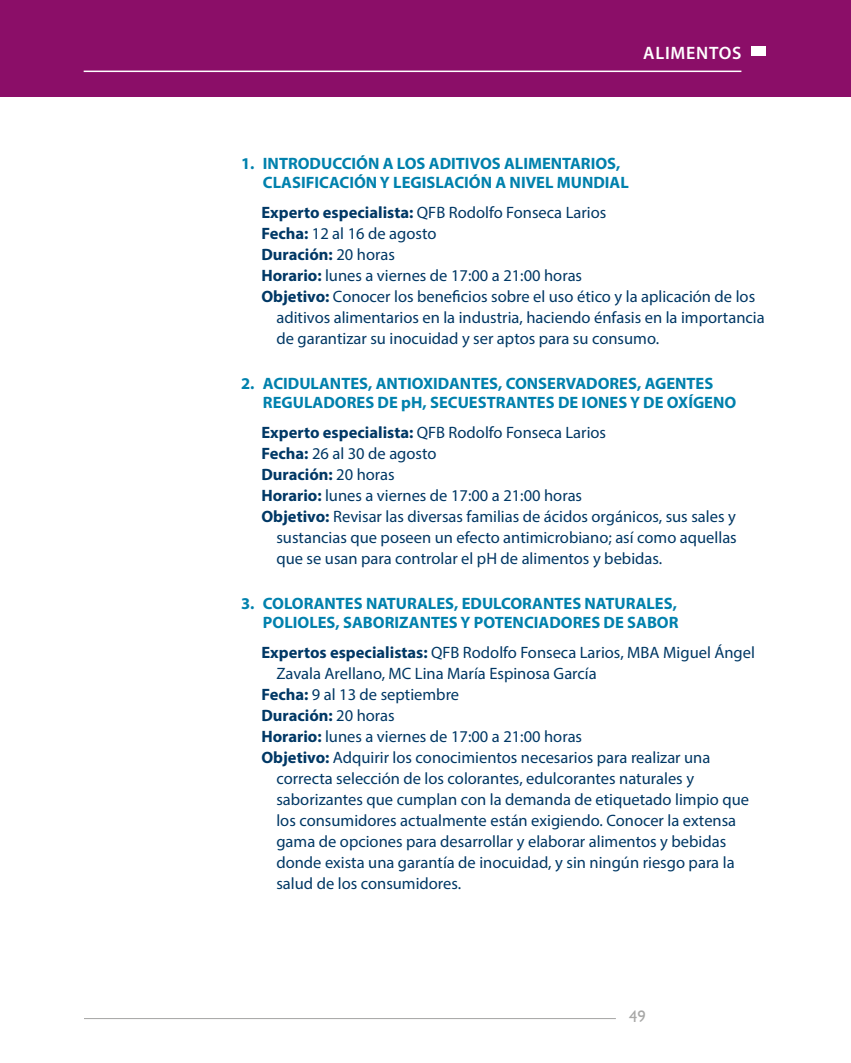
<style>
.page{position:relative;width:851px;height:1063px;background:#fff}
.page>*{position:absolute;margin:0;border:0;box-sizing:border-box;transform-origin:0 0}
.t1{font:600 18px "Myriad Pro";letter-spacing:.04em;color:#fff}
.t2{font:16.5px "Myriad Pro";color:#003865}
.t3{font:700 16.5px/19.5px "Myriad Pro";color:#0081ad}
.t4{font:700 16.5px "Myriad Pro";color:#003865}
.t5{font:16.5px "Humanist 521 BT";color:#a8a8a7}
.s1{font-weight:700}
.s2{font-weight:400}
</style>
<div class="page">
<div style="left:0;top:0;width:850px;height:97px;background:#8b0e68"></div>
<hr style="left:84px;top:1018px;width:531px;height:1px;background:#a8a8a7">
<div style="left:751px;top:46px;width:14px;height:10px;background:#fff"></div>
<hr style="left:84px;top:71px;width:657px;height:1px;background:#fff">
<p class="t1" style="left:643px;top:42px;width:100px">ALIMENTOS</p>
<p class="t3" style="left:263px;top:153px;width:367px;text-indent:-22px">1. INTRODUCCIÓN A LOS ADITIVOS ALIMENTARIOS,<br>CLASIFICACIÓN Y LEGISLACIÓN A NIVEL MUNDIAL</p>
<p class="t2" style="left:261px;top:202px;width:346px"><span class="s1">Experto especialista:</span> QFB Rodolfo Fonseca Larios</p>
<p class="t2" style="left:261px;top:223px;width:176px"><span class="s1">Fecha:</span> 12 al 16 de agosto</p>
<p class="t4" style="left:261px;top:243px;width:135px">Duración: <span class="s2">20 horas</span></p>
<p class="t2" style="left:261px;top:265px;width:322px"><span class="s1">Horario:</span> lunes a viernes de 17:00 a 21:00 horas</p>
<p class="t2" style="left:261px;top:286px;width:495px"><span class="s1">Objetivo:</span> Conocer los beneficios sobre el uso ético y la aplicación de los</p>
<p class="t2" style="left:276px;top:307px;width:489px">aditivos alimentarios en la industria, haciendo énfasis en la importancia</p>
<p class="t2" style="left:276px;top:328px;width:384px">de garantizar su inocuidad y ser aptos para su consumo.</p>
<p class="t3" style="left:263px;top:373px;width:475px;text-indent:-22px">2. ACIDULANTES, ANTIOXIDANTES, CONSERVADORES, AGENTES<br>REGULADORES DE pH, SECUESTRANTES DE IONES Y DE OXÍGENO</p>
<p class="t2" style="left:261px;top:422px;width:346px"><span class="s1">Experto especialista:</span> QFB Rodolfo Fonseca Larios</p>
<p class="t2" style="left:261px;top:443px;width:177px"><span class="s1">Fecha:</span> 26 al 30 de agosto</p>
<p class="t4" style="left:261px;top:463px;width:135px">Duración: <span class="s2">20 horas</span></p>
<p class="t2" style="left:261px;top:485px;width:322px"><span class="s1">Horario:</span> lunes a viernes de 17:00 a 21:00 horas</p>
<p class="t2" style="left:261px;top:506px;width:476px"><span class="s1">Objetivo:</span> Revisar las diversas familias de ácidos orgánicos, sus sales y</p>
<p class="t2" style="left:276px;top:527px;width:462px">sustancias que poseen un efecto antimicrobiano; así como aquellas</p>
<p class="t2" style="left:276px;top:548px;width:387px">que se usan para controlar el pH de alimentos y bebidas.</p>
<p class="t3" style="left:241px;top:593px;width:439px;text-align:right">3. COLORANTES NATURALES, EDULCORANTES NATURALES,<br>POLIOLES, SABORIZANTES Y POTENCIADORES DE SABOR</p>
<p class="t2" style="left:261px;top:642px;width:495px"><span class="s1">Expertos especialistas:</span> QFB Rodolfo Fonseca Larios, MBA Miguel Ángel</p>
<p class="t2" style="left:276px;top:663px;width:322px">Zavala Arellano, MC Lina María Espinosa García</p>
<p class="t2" style="left:261px;top:684px;width:199px"><span class="s1">Fecha:</span> 9 al 13 de septiembre</p>
<p class="t4" style="left:261px;top:704px;width:135px">Duración: <span class="s2">20 horas</span></p>
<p class="t2" style="left:261px;top:726px;width:322px"><span class="s1">Horario:</span> lunes a viernes de 17:00 a 21:00 horas</p>
<p class="t2" style="left:261px;top:747px;width:450px"><span class="s1">Objetivo:</span> Adquirir los conocimientos necesarios para realizar una</p>
<p class="t2" style="left:276px;top:768px;width:419px">correcta selección de los colorantes, edulcorantes naturales y</p>
<p class="t2" style="left:276px;top:789px;width:474px">saborizantes que cumplan con la demanda de etiquetado limpio que</p>
<p class="t2" style="left:276px;top:810px;width:461px">los consumidores actualmente están exigiendo. Conocer la extensa</p>
<p class="t2" style="left:276px;top:831px;width:451px">gama de opciones para desarrollar y elaborar alimentos y bebidas</p>
<p class="t2" style="left:276px;top:852px;width:459px">donde exista una garantía de inocuidad, y sin ningún riesgo para la</p>
<p class="t2" style="left:276px;top:873px;width:186px">salud de los consumidores.</p>
<p class="t5" style="left:629px;top:1006px;width:18px">49</p>
</div>
